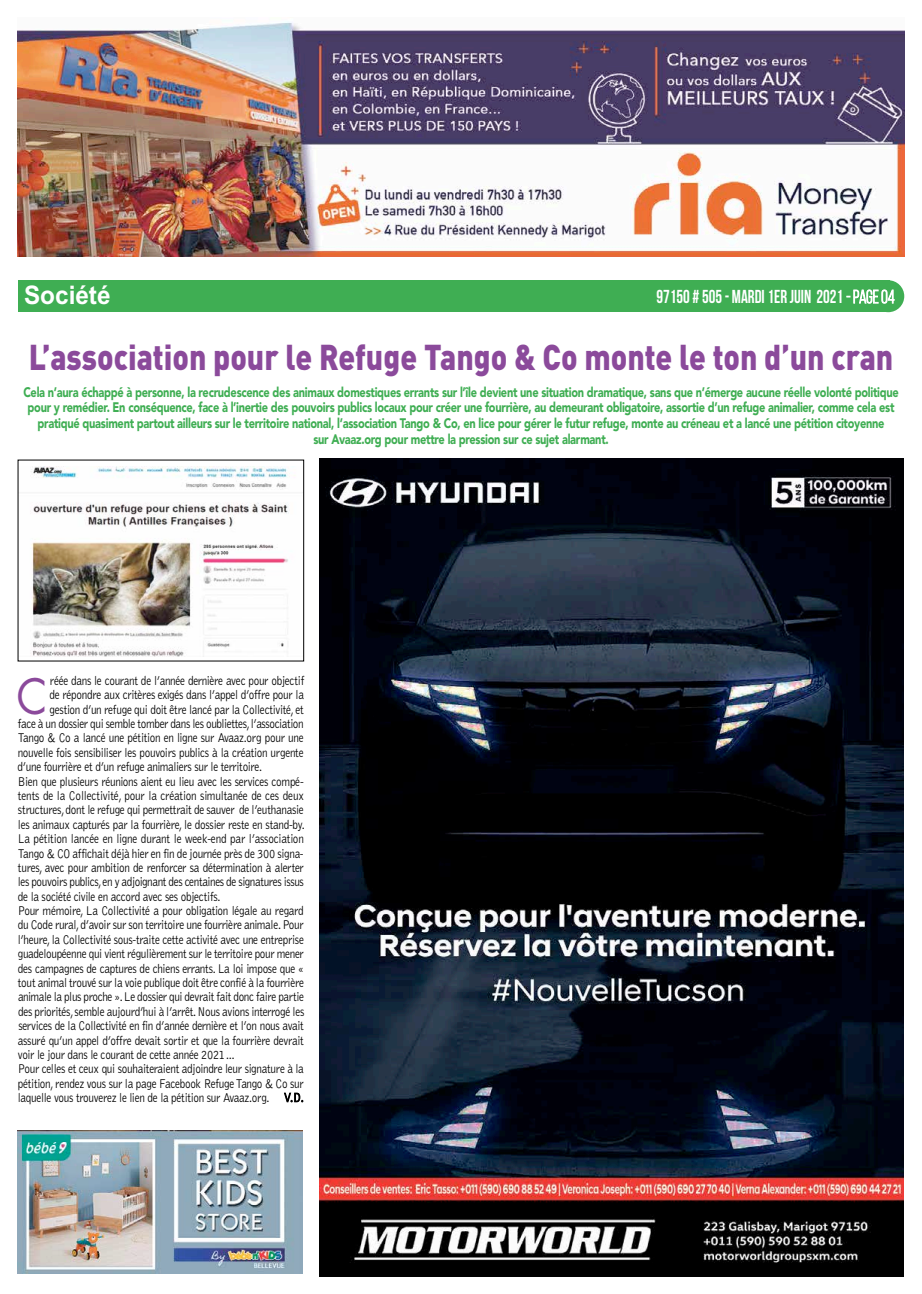
<style>
.page{position:relative;width:922px;height:1294px;background:#fff}
.page>*{position:absolute;margin:0;border:0;box-sizing:border-box;transform-origin:0 0}
.t1{font:47.38px "Futura";color:#8b4a9b;scale:.9 1}
.t2{font:900 35.5px "DIN Pro";color:#8b4a9b;scale:.85 1}
.t3{font:700 25.62px "Arial";color:#fff;scale:.95 1}
.t4{font:700 18.75px "Bebas Neue";color:#fff;scale:.9 1}
.t5{font:900 13.75px/15.6px "Avenir";letter-spacing:-.025em;color:#3fae53;text-align:center;scale:.8 1}
.t6{font:300 13.12px "Bell Gothic";letter-spacing:-.025em;color:#000;scale:.85 1}
.s1{font-weight:400}
</style>
<div class="page">
<svg style="left:284px;top:1092px;width:19px;height:10px"></svg>
<div style="left:18px;top:280px;width:871px;height:32px;background:#3fae53"></div>
<div style="left:872px;top:280px;width:32px;height:32px;background:#3fae53;border-radius:50%"></div>
<svg style="left:846px;top:289px;width:48px;height:15px"></svg>
<img style="left:18px;top:21px;width:886px;height:235px">
<img style="left:319px;top:458px;width:584px;height:818px">
<img style="left:31px;top:466px;width:264px;height:190px">
<img style="left:18px;top:1130px;width:284px;height:143px">
<h3 class="t3" style="left:24px;top:278px;width:93px">Société</h3>
<h3 class="t4" style="left:656px;top:286px;width:266px">97150 # 505 - MARDI1ER JUIN 2021 <span class="s1">-page04</span></h3>
<h2 class="t2" style="left:29px;top:326px;width:1018px">L’association pour le Refuge Tango &amp; Co monte le ton d’un cran</h2>
<p class="t5" style="left:23px;top:384px;width:1095px">Cela n’aura échappé à personne, la recrudescence des animaux domestiques errants sur l’île devient une situation dramatique, sans que n’émerge aucune réelle volonté politique pour y remédier. En conséquence, face à l’inertie des pouvoirs publics locaux pour créer une fourrière, au demeurant obligatoire, assortie d’un refuge animalier, comme cela est pratiqué quasiment partout ailleurs sur le territoire national, l’association Tango &amp; Co, en lice pour gérer le futur refuge, monte au créneau et a lancé une pétition citoyenne<br>sur Avaaz.org pour mettre la pression sur ce sujet alarmant.</p>
<h1 class="t1" style="left:17px;top:666px;width:35px">C</h1>
<p class="t6" style="left:50px;top:673px;width:301px">réée dans le courant de l’année dernière avec pour objectif</p>
<p class="t6" style="left:49px;top:688px;width:301px">de répondre aux critères exigés dans l’appel d’offre pour la</p>
<p class="t6" style="left:49px;top:702px;width:301px">gestion d’un refuge qui doit être lancé par la Collectivité, et</p>
<p class="t6" style="left:18px;top:716px;width:338px">face à un dossier qui semble tomber dans les oubliettes,l’association</p>
<p class="t6" style="left:18px;top:731px;width:338px">Tango &amp; Co a lancé une pétition en ligne sur Avaaz.org pour une</p>
<p class="t6" style="left:18px;top:745px;width:338px">nouvelle fois sensibiliser les pouvoirs publics à la création urgente</p>
<p class="t6" style="left:18px;top:759px;width:289px">d’une fourrière et d’un refuge animaliers sur le territoire.</p>
<p class="t6" style="left:18px;top:774px;width:337px">Bien que plusieurs réunions aient eu lieu avec les services compé-</p>
<p class="t6" style="left:18px;top:788px;width:338px">tents de la Collectivité, pour la création simultanée de ces deux</p>
<p class="t6" style="left:18px;top:803px;width:338px">structures,dont le refuge qui permettrait de sauver de l’euthanasie</p>
<p class="t6" style="left:18px;top:817px;width:339px">les animaux capturés par la fourrière, le dossier reste en stand-by.</p>
<p class="t6" style="left:18px;top:831px;width:338px">La pétition lancée en ligne durant le week-end par l’association</p>
<p class="t6" style="left:18px;top:846px;width:337px">Tango &amp; CO affichait déjà hier en fin de journée près de 300 signa-</p>
<p class="t6" style="left:18px;top:860px;width:338px">tures, avec pour ambition de renforcer sa détermination à alerter</p>
<p class="t6" style="left:18px;top:874px;width:338px">les pouvoirs publics,en y adjoignant des centaines de signatures issus</p>
<p class="t6" style="left:18px;top:889px;width:240px">de la société civile en accord avec ses objectifs.</p>
<p class="t6" style="left:18px;top:903px;width:338px">Pour mémoire, La Collectivité a pour obligation légale au regard</p>
<p class="t6" style="left:18px;top:918px;width:338px">du Code rural,d’avoir sur son territoire une fourrière animale.Pour</p>
<p class="t6" style="left:18px;top:932px;width:338px">l’heure, la Collectivité sous-traite cette activité avec une entreprise</p>
<p class="t6" style="left:18px;top:946px;width:338px">guadeloupéenne qui vient régulièrement sur le territoire pour mener</p>
<p class="t6" style="left:18px;top:961px;width:338px">des campagnes de captures de chiens errants. La loi impose que «</p>
<p class="t6" style="left:18px;top:975px;width:338px">tout animal trouvé sur la voie publique doit être confié à la fourrière</p>
<p class="t6" style="left:18px;top:989px;width:338px">animale la plus proche ».Le dossier qui devrait fait donc faire partie</p>
<p class="t6" style="left:18px;top:1004px;width:338px">des priorités,semble aujourd’hui à l’arrêt.Nous avions interrogé les</p>
<p class="t6" style="left:18px;top:1018px;width:337px">services de la Collectivité en fin d’année dernière et l’on nous avait</p>
<p class="t6" style="left:18px;top:1033px;width:338px">assuré qu’un appel d’offre devait sortir et que la fourrière devrait</p>
<p class="t6" style="left:18px;top:1047px;width:258px">voir le jour dans le courant de cette année 2021…</p>
<p class="t6" style="left:18px;top:1061px;width:338px">Pour celles et ceux qui souhaiteraient adjoindre leur signature à la</p>
<p class="t6" style="left:18px;top:1076px;width:338px">pétition, rendez vous sur la page Facebook RefugeTango &amp; Co sur</p>
<p class="t6" style="left:18px;top:1090px;width:338px">laquelle vous trouverez le lien de la pétition sur Avaaz.org. V.D.</p>
</div>
